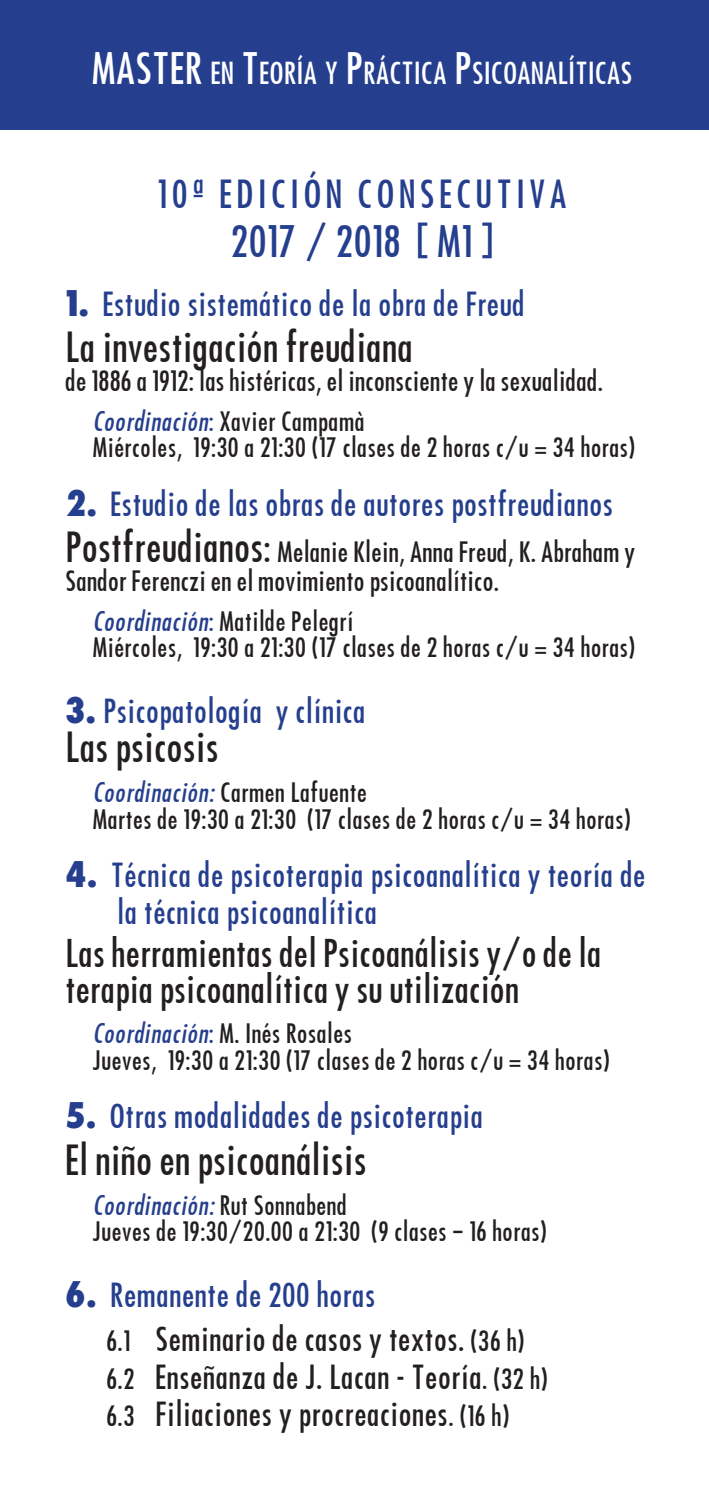
<style>
.page{position:relative;width:709px;height:1489px;background:#fff}
.page>*{position:absolute;margin:0;border:0;box-sizing:border-box;transform-origin:0 0}
.TITULAR{font:40.75px "Futura Cond Demi";color:#253f8e}
.TITULAR-2{font:40.75px "Futura Cond Demi";color:#fff}
.Titul_curs{font:39px "Futura Cond Demi";letter-spacing:-.01em;color:#231f20}
.TITULAR-3{font:36.5px "Futura Cond Demi";letter-spacing:.11em;color:#253f8e}
.Titul_curs-2{font:36px/36px "Futura Cond Demi";letter-spacing:-.01em;color:#231f20}
.Tipo_de_curso{font:31.25px/36.5px "Futura Cond Demi";color:#253f8e}
.doc{font:31.25px "Futura Cond Demi";color:#231f20}
.TITULAR-4{font:28.5px "Futura Cond Demi";color:#fff}
.Titul_curs-3{font:26.5px/28.5px "Futura Cond Demi";letter-spacing:-.01em;color:#231f20}
.texto_básico_indenta{font:25.25px/26.5px "Futura Cond Demi";color:#231f20}
.texto_basico{font:25.25px/26.5px "Futura Cond Demi";color:#231f20}
.s1{font-size:40.75px}
.s2{font-family:"Futura Cond X Boold";font-size:33.75px}
.s3{font-style:italic;color:#253f8e}
.s4{color:#253f8e}
.s5{font-size:39px}
.s6{font-size:36px}
.s7{font-size:26.5px}
</style>
<div class="page">
<div style="left:0;top:0;width:709px;height:129px;background:#253f8e"></div>
<p class="TITULAR-2" style="left:91px;top:42px;width:43px">MASTER</p>
<p class="TITULAR-4" style="left:210px;top:54px;width:424px">EN <span class="s1">T</span>EORÍA Y <span class="s1">P</span>RÁCTICA <span class="s1">P</span>SICOANALÍTICAS</p>
<p class="TITULAR-3" style="left:157px;top:170px;width:411px">10ª EDICIÓN CONSECUTIVA</p>
<p class="TITULAR" style="left:230px;top:215px;width:265px">2017 / 2018 [ M1 ]</p>
<p class="Tipo_de_curso" style="left:65px;top:285px;width:461px"><span class="s2">1.</span> Estudio sistemático de la obra de Freud</p>
<p class="Titul_curs" style="left:65px;top:322px;width:349px">La investigación freudiana</p>
<p class="Titul_curs-3" style="left:65px;top:366px;width:540px">de 1886 a 1912: las histéricas, el inconsciente y la sexualidad.</p>
<p class="texto_básico_indenta" style="left:92px;top:407px;width:544px"><span class="s3">Coordinación</span><span class="s4">:</span> Xavier Campamà<br>Miércoles, 19:30 a 21:30 (17 clases de 2 horas c/u = 34 horas)</p>
<p class="Tipo_de_curso" style="left:65px;top:485px;width:549px"><span class="s2">2.</span> Estudio de las obras de autores postfreudianos</p>
<p class="Titul_curs-3" style="left:65px;top:537px;width:572px"><span class="s5">Postfreudianos</span><span class="s6">:</span> Melanie Klein, Anna Freud, K. Abraham y<br>Sandor Ferenczi en el movimiento psicoanalítico.</p>
<p class="texto_básico_indenta" style="left:92px;top:607px;width:544px"><span class="s3">Coordinación</span><span class="s4">:</span> Matilde Pelegrí<br>Miércoles, 19:30 a 21:30 (17 clases de 2 horas c/u = 34 horas)</p>
<p class="Tipo_de_curso" style="left:65px;top:692px;width:302px"><span class="s2">3.</span> Psicopatología y clínica</p>
<p class="Titul_curs" style="left:65px;top:722px;width:155px">Las psicosis</p>
<p class="texto_basico" style="left:92px;top:779px;width:540px"><span class="s3">Coordinación:</span> Carmen Lafuente<br>Martes de 19:30 a 21:30 (17 clases de 2 horas c/u = 34 horas)</p>
<p class="Tipo_de_curso" style="left:117px;top:856px;width:530px;text-indent:-52px"><span class="s2">4.</span> Técnica de psicoterapia psicoanalítica y teoría de la técnica psicoanalítica</p>
<p class="Titul_curs-2" style="left:65px;top:934px;width:538px">Las herramientas del Psicoanálisis y/o de la terapia psicoanalítica y su utilización</p>
<p class="texto_básico_indenta" style="left:92px;top:1019px;width:519px"><span class="s3">Coordinación</span><span class="s4">:</span> M. Inés Rosales<br>Jueves, 19:30 a 21:30 (17 clases de 2 horas c/u = 34 horas)</p>
<p class="Tipo_de_curso" style="left:65px;top:1097px;width:420px"><span class="s2">5.</span> Otras modalidades de psicoterapia</p>
<p class="Titul_curs" style="left:65px;top:1134px;width:303px">El niño en psicoanálisis</p>
<p class="texto_básico_indenta" style="left:92px;top:1191px;width:456px"><span class="s3">Coordinación:</span> Rut Sonnabend<br>Jueves de 19:30/20.00 a 21:30 (9 clases – 16 horas)</p>
<p class="Tipo_de_curso" style="left:65px;top:1276px;width:312px"><span class="s2">6.</span> Remanente de 200 horas</p>
<p class="doc" style="left:106px;top:1318px;width:420px"><span class="s7">6.1</span> Seminario de casos y textos. <span class="s7">(36 h)</span></p>
<p class="doc" style="left:106px;top:1356px;width:443px"><span class="s7">6.2</span> Enseñanza de J. Lacan - Teoría<span class="s7">. (32 h)</span></p>
<p class="doc" style="left:106px;top:1393px;width:405px"><span class="s7">6.3</span> Filiaciones y procreaciones<span class="s7">. (16 h)</span></p>
</div>
